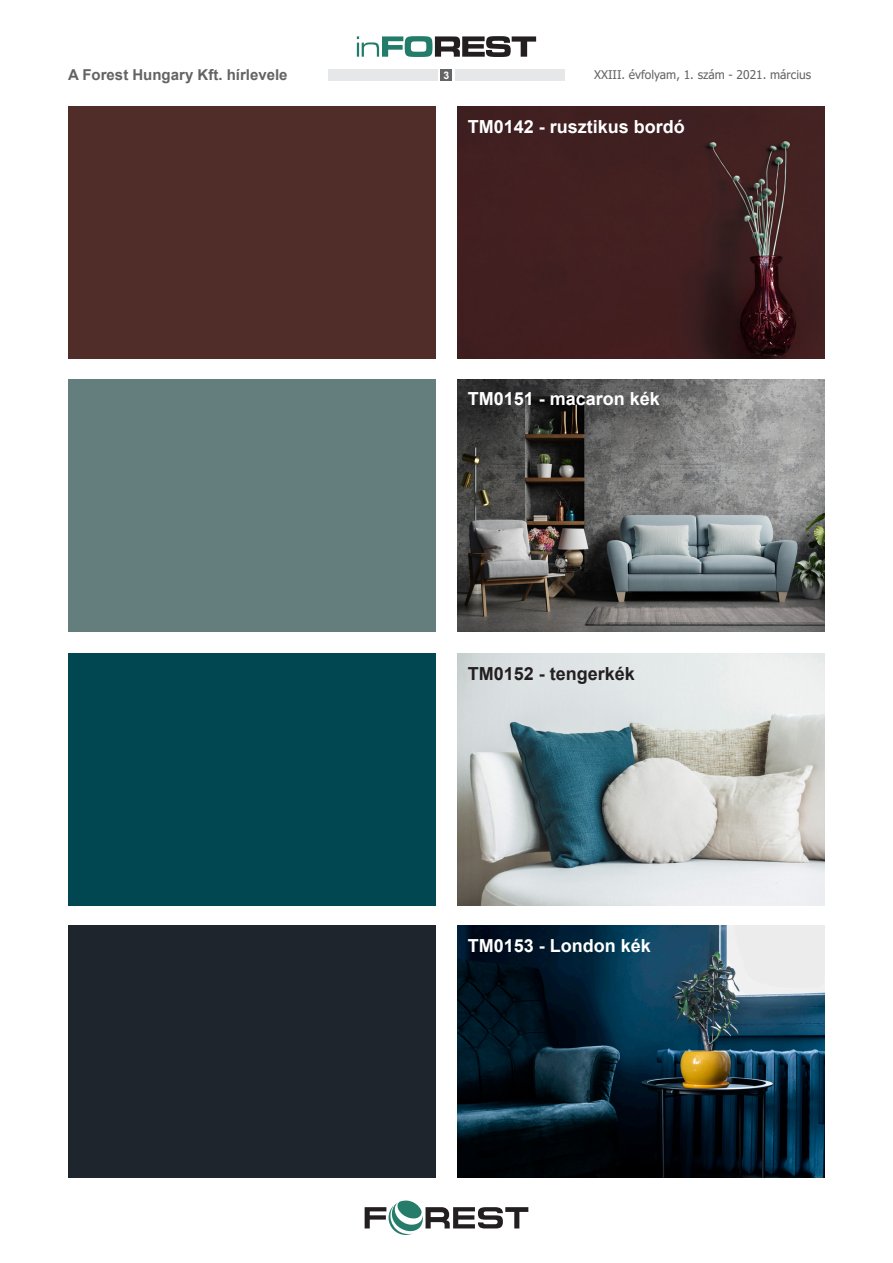
<style>
.page{position:relative;width:893px;height:1263px;background:#fff}
.page>*{position:absolute;margin:0;border:0;box-sizing:border-box;transform-origin:0 0}
.Cikk_cím{font:700 18px "Arial";color:#fff}
.Cikk_cím-2{font:700 18px "Arial";color:#231f20}
.t1{font:700 15px "Arial";color:#646363}
.t2{font:12px "Tahoma";color:#646464}
.t3{font:700 10.5px "Arial";color:#fff}
</style>
<div class="page">
<svg style="left:357px;top:36px;width:179px;height:21px"></svg>
<svg style="left:365px;top:1200px;width:163px;height:35px"></svg>
<div style="left:441px;top:69px;width:11px;height:12px;background:#646464"></div>
<div style="left:328px;top:69px;width:110px;height:12px;background:#e6e7e9"></div>
<div style="left:455px;top:69px;width:110px;height:12px;background:#e6e7e9"></div>
<div style="left:68px;top:106px;width:368px;height:252px;background:#502d29"></div>
<img style="left:457px;top:106px;width:368px;height:252px">
<img style="left:457px;top:926px;width:368px;height:252px">
<div style="left:68px;top:926px;width:368px;height:252px;background:#1e252d"></div>
<div style="left:68px;top:379px;width:368px;height:252px;background:#647e7d"></div>
<img style="left:457px;top:379px;width:368px;height:252px">
<div style="left:68px;top:653px;width:368px;height:252px;background:#014751"></div>
<img style="left:457px;top:653px;width:368px;height:252px">
<p class="t1" style="left:68px;top:65px;width:221px">A Forest Hungary Kft. hírlevele</p>
<p class="t3" style="left:444px;top:68px;width:7px">3</p>
<p class="t2" style="left:594px;top:66px;width:218px">XXIII. évfolyam, 1. szám - 2021. március</p>
<p class="Cikk_cím" style="left:468px;top:114px;width:219px">TM0142 - rusztikus bordó</p>
<p class="Cikk_cím" style="left:468px;top:386px;width:194px">TM0151 - macaron kék</p>
<p class="Cikk_cím-2" style="left:468px;top:661px;width:169px">TM0152 - tengerkék</p>
<p class="Cikk_cím" style="left:468px;top:933px;width:185px">TM0153 - London kék</p>
</div>
